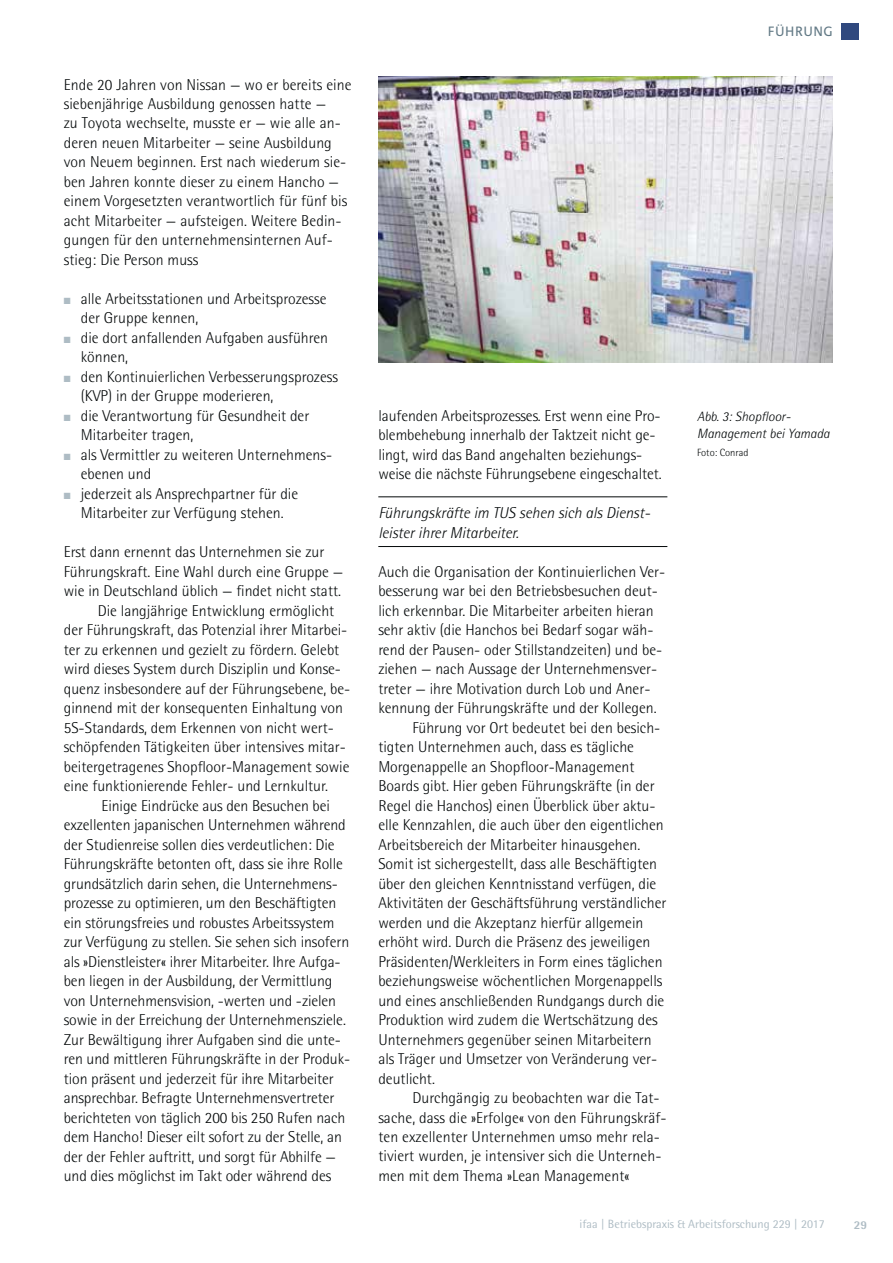
<style>
.page{position:relative;width:893px;height:1263px;background:#fff}
.page>*{position:absolute;margin:0;border:0;box-sizing:border-box;transform-origin:0 0}
.t1{font:300 15.75px/19.5px "Rotis Semi Sans";color:#040809}
.t2{font:italic 300 15.75px/19.5px "Rotis Semi Sans";color:#040809}
.t3{font:italic 300 13.5px/17.2px "Rotis Semi Sans";color:#040809}
.t4{font:13.5px "Corpid C1";letter-spacing:.03em;color:#637a86}
.t5{font:12px "Rotis Semi Sans";color:#aebcc4}
.t6{font:800 12px "Rotis Semi Sans";color:#aebcc4}
.t7{font:300 10.5px "Rotis Semi Sans";color:#040809}
</style>
<div class="page">
<hr style="left:378px;top:497px;width:289px;height:1px;background:#040809">
<hr style="left:378px;top:546px;width:289px;height:1px;background:#040809">
<img style="left:378px;top:77px;width:454px;height:285px">
<div style="left:842px;top:23px;width:17px;height:17px;background:#2f487e"></div>
<p class="t1" style="left:64px;top:76px;width:289px">Ende 20 Jahren von Nissan — wo er bereits eine siebenjährige Ausbildung genossen hatte —<br>zu Toyota wechselte, musste er — wie alle an&shy;deren neuen Mitarbeiter — seine Ausbildung von Neuem beginnen. Erst nach wiederum sie&shy;ben Jahren konnte dieser zu einem Hancho — einem Vorgesetzten verantwortlich für fünf bis acht Mitarbeiter — aufsteigen. Weitere Bedin&shy;gungen für den unternehmensinternen Auf&shy;stieg: Die Person muss</p>
<p class="t1" style="left:81px;top:290px;width:259px">alle Arbeitsstationen und Arbeitsprozesse der Gruppe kennen,<br>die dort anfallenden Aufgaben ausführen können,<br>den Kontinuierlichen Verbesserungsprozess (KVP) in der Gruppe moderieren,<br>die Verantwortung für Gesundheit der<br>Mitarbeiter tragen,<br>als Vermittler zu weiteren Unternehmens&shy;ebenen und<br>jederzeit als Ansprechpartner für die<br>Mitarbeiter zur Verfügung stehen.</p>
<p class="t1" style="left:64px;top:544px;width:262px">Erst dann ernennt das Unternehmen sie zur</p>
<p class="t1" style="left:64px;top:563px;width:281px">Führungskraft. Eine Wahl durch eine Gruppe —</p>
<p class="t1" style="left:64px;top:583px;width:279px">wie in Deutschland üblich — findet nicht statt.</p>
<p class="t1" style="left:98px;top:602px;width:238px">Die langjährige Entwicklung ermöglicht</p>
<p class="t1" style="left:64px;top:622px;width:285px">der Führungskraft, das Potenzial ihrer Mitarbei-</p>
<p class="t1" style="left:64px;top:641px;width:277px">ter zu erkennen und gezielt zu fördern. Gelebt</p>
<p class="t1" style="left:64px;top:661px;width:279px">wird dieses System durch Disziplin und Konse-</p>
<p class="t1" style="left:64px;top:680px;width:288px">quenz insbesondere auf der Führungsebene, be-</p>
<p class="t1" style="left:64px;top:700px;width:281px">ginnend mit der konsequenten Einhaltung von</p>
<p class="t1" style="left:64px;top:719px;width:272px">5S-Standards, dem Erkennen von nicht wert-</p>
<p class="t1" style="left:64px;top:739px;width:284px">schöpfenden Tätigkeiten über intensives mitar-</p>
<p class="t1" style="left:64px;top:758px;width:287px">beitergetragenes Shopfloor-Management sowie</p>
<p class="t1" style="left:64px;top:778px;width:266px">eine funktionierende Fehler- und Lernkultur.</p>
<p class="t1" style="left:101px;top:797px;width:230px">Einige Eindrücke aus den Besuchen bei</p>
<p class="t1" style="left:64px;top:817px;width:283px">exzellenten japanischen Unternehmen während</p>
<p class="t1" style="left:64px;top:836px;width:272px">der Studienreise sollen dies verdeutlichen: Die</p>
<p class="t1" style="left:64px;top:856px;width:281px">Führungskräfte betonten oft, dass sie ihre Rolle</p>
<p class="t1" style="left:64px;top:875px;width:276px">grundsätzlich darin sehen, die Unternehmens-</p>
<p class="t1" style="left:64px;top:895px;width:274px">prozesse zu optimieren, um den Beschäftigten</p>
<p class="t1" style="left:64px;top:914px;width:272px">ein störungsfreies und robustes Arbeitssystem</p>
<p class="t1" style="left:64px;top:934px;width:287px">zur Verfügung zu stellen. Sie sehen sich insofern</p>
<p class="t1" style="left:64px;top:953px;width:278px">als »Dienstleister« ihrer Mitarbeiter. Ihre Aufga-</p>
<p class="t1" style="left:64px;top:973px;width:270px">ben liegen in der Ausbildung, der Vermittlung</p>
<p class="t1" style="left:64px;top:992px;width:274px">von Unternehmensvision, -werten und -zielen</p>
<p class="t1" style="left:64px;top:1012px;width:284px">sowie in der Erreichung der Unternehmensziele.</p>
<p class="t1" style="left:64px;top:1031px;width:279px">Zur Bewältigung ihrer Aufgaben sind die unte-</p>
<p class="t1" style="left:64px;top:1051px;width:288px">ren und mittleren Führungskräfte in der Produk-</p>
<p class="t1" style="left:64px;top:1070px;width:272px">tion präsent und jederzeit für ihre Mitarbeiter</p>
<p class="t1" style="left:64px;top:1090px;width:272px">ansprechbar. Befragte Unternehmensvertreter</p>
<p class="t1" style="left:64px;top:1109px;width:283px">berichteten von täglich 200 bis 250 Rufen nach</p>
<p class="t1" style="left:64px;top:1129px;width:280px">dem Hancho! Dieser eilt sofort zu der Stelle, an</p>
<p class="t1" style="left:64px;top:1148px;width:274px">der der Fehler auftritt, und sorgt für Abhilfe —</p>
<p class="t1" style="left:64px;top:1168px;width:269px">und dies möglichst im Takt oder während des</p>
<p class="t4" style="left:768px;top:26px;width:66px">FÜHRUNG</p>
<p class="t1" style="left:378px;top:407px;width:285px">laufenden Arbeitsprozesses. Erst wenn eine Pro&shy;blembehebung innerhalb der Taktzeit nicht ge&shy;lingt, wird das Band angehalten beziehungs&shy;weise die nächste Führungsebene eingeschaltet.</p>
<p class="t2" style="left:378px;top:505px;width:273px">Führungskräfte im TUS sehen sich als Dienst&shy;leister ihrer Mitarbeiter.</p>
<p class="t1" style="left:378px;top:563px;width:288px">Auch die Organisation der Kontinuierlichen Ver-</p>
<p class="t1" style="left:378px;top:583px;width:281px">besserung war bei den Betriebsbesuchen deut-</p>
<p class="t1" style="left:378px;top:602px;width:277px">lich erkennbar. Die Mitarbeiter arbeiten hieran</p>
<p class="t1" style="left:378px;top:622px;width:277px">sehr aktiv (die Hanchos bei Bedarf sogar wäh-</p>
<p class="t1" style="left:378px;top:641px;width:285px">rend der Pausen- oder Stillstandzeiten) und be-</p>
<p class="t1" style="left:378px;top:661px;width:280px">ziehen — nach Aussage der Unternehmensver-</p>
<p class="t1" style="left:378px;top:680px;width:274px">treter — ihre Motivation durch Lob und Aner-</p>
<p class="t1" style="left:378px;top:700px;width:280px">kennung der Führungskräfte und der Kollegen.</p>
<p class="t1" style="left:412px;top:719px;width:249px">Führung vor Ort bedeutet bei den besich-</p>
<p class="t1" style="left:378px;top:739px;width:257px">tigten Unternehmen auch, dass es tägliche</p>
<p class="t1" style="left:378px;top:758px;width:258px">Morgenappelle an Shopfloor-Management</p>
<p class="t1" style="left:378px;top:778px;width:278px">Boards gibt. Hier geben Führungskräfte (in der</p>
<p class="t1" style="left:378px;top:797px;width:279px">Regel die Hanchos) einen Überblick über aktu-</p>
<p class="t1" style="left:378px;top:817px;width:287px">elle Kennzahlen, die auch über den eigentlichen</p>
<p class="t1" style="left:378px;top:836px;width:264px">Arbeitsbereich der Mitarbeiter hinausgehen.</p>
<p class="t1" style="left:378px;top:856px;width:280px">Somit ist sichergestellt, dass alle Beschäftigten</p>
<p class="t1" style="left:378px;top:875px;width:280px">über den gleichen Kenntnisstand verfügen, die</p>
<p class="t1" style="left:378px;top:895px;width:290px">Aktivitäten der Geschäftsführung verständlicher</p>
<p class="t1" style="left:378px;top:914px;width:267px">werden und die Akzeptanz hierfür allgemein</p>
<p class="t1" style="left:378px;top:934px;width:273px">erhöht wird. Durch die Präsenz des jeweiligen</p>
<p class="t1" style="left:378px;top:953px;width:286px">Präsidenten/Werkleiters in Form eines täglichen</p>
<p class="t1" style="left:378px;top:973px;width:286px">beziehungsweise wöchentlichen Morgenappells</p>
<p class="t1" style="left:378px;top:992px;width:287px">und eines anschließenden Rundgangs durch die</p>
<p class="t1" style="left:378px;top:1012px;width:281px">Produktion wird zudem die Wertschätzung des</p>
<p class="t1" style="left:378px;top:1031px;width:275px">Unternehmers gegenüber seinen Mitarbeitern</p>
<p class="t1" style="left:378px;top:1051px;width:280px">als Träger und Umsetzer von Veränderung ver-</p>
<p class="t1" style="left:378px;top:1070px;width:58px">deutlicht.</p>
<p class="t1" style="left:412px;top:1090px;width:249px">Durchgängig zu beobachten war die Tat-</p>
<p class="t1" style="left:378px;top:1109px;width:290px">sache, dass die »Erfolge« von den Führungskräf-</p>
<p class="t1" style="left:378px;top:1129px;width:283px">ten exzellenter Unternehmen umso mehr rela-</p>
<p class="t1" style="left:378px;top:1148px;width:285px">tiviert wurden, je intensiver sich die Unterneh-</p>
<p class="t1" style="left:378px;top:1167px;width:253px">men mit dem Thema »Lean Management«</p>
<p class="t3" style="left:697px;top:409px;width:134px">Abb. 3: Shopfloor-<br>Management bei Yamada</p>
<p class="t7" style="left:697px;top:449px;width:53px">Foto: Conrad</p>
<p class="t5" style="left:579px;top:1220px;width:247px">ifaa | Betriebspraxis &amp; Arbeitsforschung 229 | 2017</p>
<p class="t6" style="left:854px;top:1220px;width:15px">29</p>
</div>
